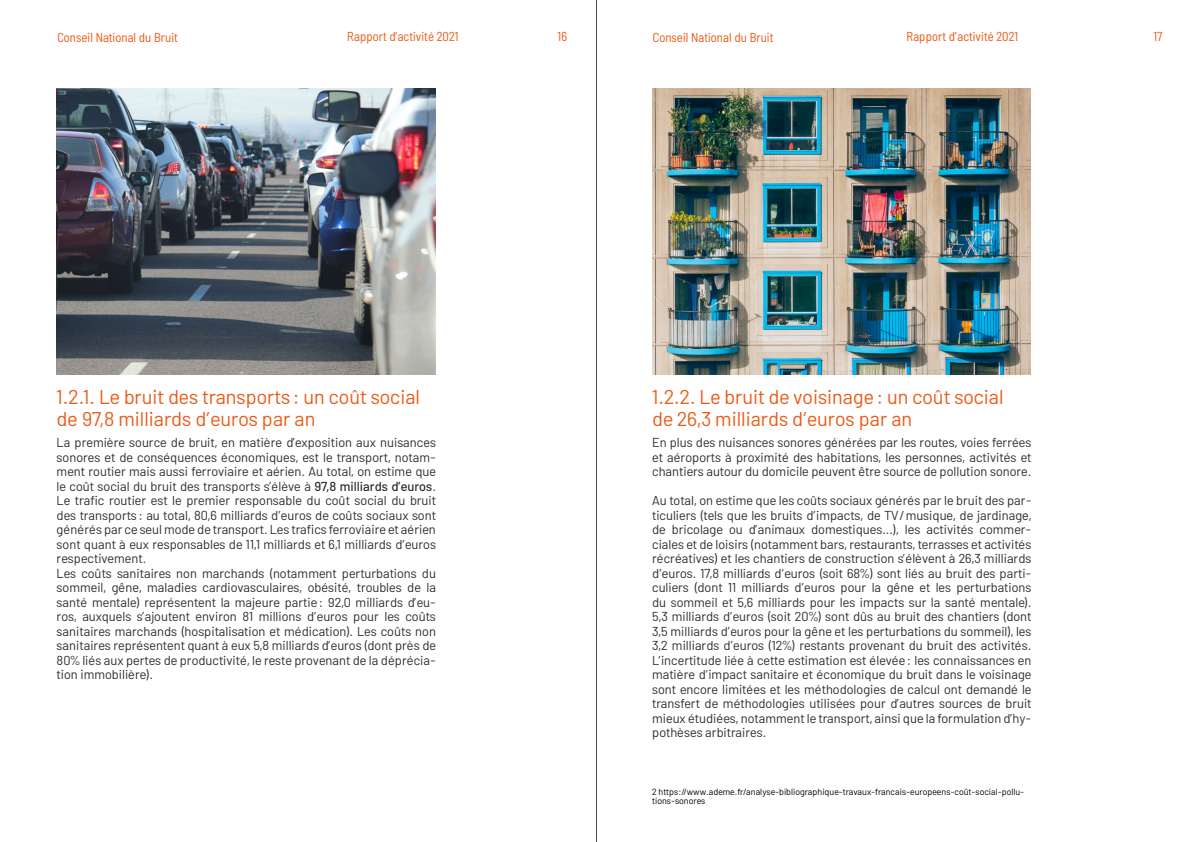
<style>
.page{position:relative;width:1191px;height:842px;background:#fff}
.page>*{position:absolute;margin:0;border:0;box-sizing:border-box;transform-origin:0 0}
.t1{font:20px/22.5px "Barlow";color:#ea5b18}
.t2{font:13px/14.5px "Barlow";color:#2d2d2c;text-align:justify}
.t3{font:semi-condensed 13px "Barlow";letter-spacing:.005em;color:#ea5b18}
.t4{font:9px/9px "Barlow";color:#000}
.s1{font-weight:500}
</style>
<div class="page">
<hr style="left:596px;top:0;width:1px;height:842px;background:#000">
<img style="left:57px;top:89px;width:379px;height:286px">
<img style="left:652px;top:89px;width:378px;height:286px">
<p class="t3" style="left:57px;top:28px;width:122px">Conseil National du Bruit</p>
<p class="t3" style="left:347px;top:27px;width:113px">Rapport d’activité 2021</p>
<p class="t3" style="left:557px;top:27px;width:11px">16</p>
<p class="t3" style="left:653px;top:28px;width:122px">Conseil National du Bruit</p>
<p class="t3" style="left:906px;top:27px;width:113px">Rapport d’activité 2021</p>
<p class="t3" style="left:1153px;top:27px;width:11px">17</p>
<h1 class="t1" style="left:57px;top:384px;width:365px">1.2.1. Le bruit des transports : un coût social de 97,8 milliards d’euros par an</h1>
<p class="t2" style="left:57px;top:434px;width:381px;text-align:left">La première source de bruit, en matière d’exposition aux nuisances sonores et de conséquences économiques, est le transport, notam&shy;ment routier mais aussi ferroviaire et aérien. Au total, on estime que le coût social du bruit des transports s’élève à <span class="s1">97,8 milliards d’euros</span>.<br>Le trafic routier est le premier responsable du coût social du bruit des transports : au total, 80,6 milliards d’euros de coûts sociaux sont générés par ce seul mode de transport. Les trafics ferroviaire et aérien sont quant à eux responsables de 11,1 milliards et 6,1 milliards d’euros respectivement.<br>Les coûts sanitaires non marchands (notamment perturbations du sommeil, gêne, maladies cardiovasculaires, obésité, troubles de la santé mentale) représentent la majeure partie: 92,0 milliards d’eu&shy;ros, auxquels s’ajoutent environ 81 millions d’euros pour les coûts sanitaires marchands (hospitalisation et médication). Les coûts non sanitaires représentent quant à eux 5,8 milliards d’euros (dont près de 80% liés aux pertes de productivité, le reste provenant de la déprécia&shy;tion immobilière).</p>
<h1 class="t1" style="left:652px;top:384px;width:353px">1.2.2. Le bruit de voisinage: un coût social de 26,3 milliards d’euros par an</h1>
<p class="t2" style="left:652px;top:434px;width:381px">En plus des nuisances sonores générées par les routes, voies ferrées et aéroports à proximité des habitations, les personnes, activités et chantiers autour du domicile peuvent être source de pollution sonore.</p>
<p class="t2" style="left:652px;top:492px;width:381px">Au total, on estime que les coûts sociaux générés par le bruit des par&shy;ticuliers (tels que les bruits d’impacts, de TV/musique, de jardinage, de bricolage ou d’animaux domestiques...), les activités commer&shy;ciales et de loisirs (notamment bars, restaurants, terrasses et activités récréatives) et les chantiers de construction s’élèvent à 26,3 milliards d’euros. 17,8 milliards d’euros (soit 68%) sont liés au bruit des parti&shy;culiers (dont 11 milliards d’euros pour la gêne et les perturbations du sommeil et 5,6 milliards pour les impacts sur la santé mentale).<br>5,3 milliards d’euros (soit 20%) sont dûs au bruit des chantiers (dont 3,5 milliards d’euros pour la gêne et les perturbations du sommeil), les 3,2 milliards d’euros (12%) restants provenant du bruit des activités.<br>L’incertitude liée à cette estimation est élevée : les connaissances en matière d’impact sanitaire et économique du bruit dans le voisinage sont encore limitées et les méthodologies de calcul ont demandé le transfert de méthodologies utilisées pour d’autres sources de bruit mieux étudiées, notamment le transport, ainsi que la formulation d’hy&shy;pothèses arbitraires.</p>
<p class="t4" style="left:652px;top:787px;width:373px">2 https://www.ademe.fr/analyse-bibliographique-travaux-francais-europeens-coût-social-pollu&shy;tions-sonores</p>
</div>
